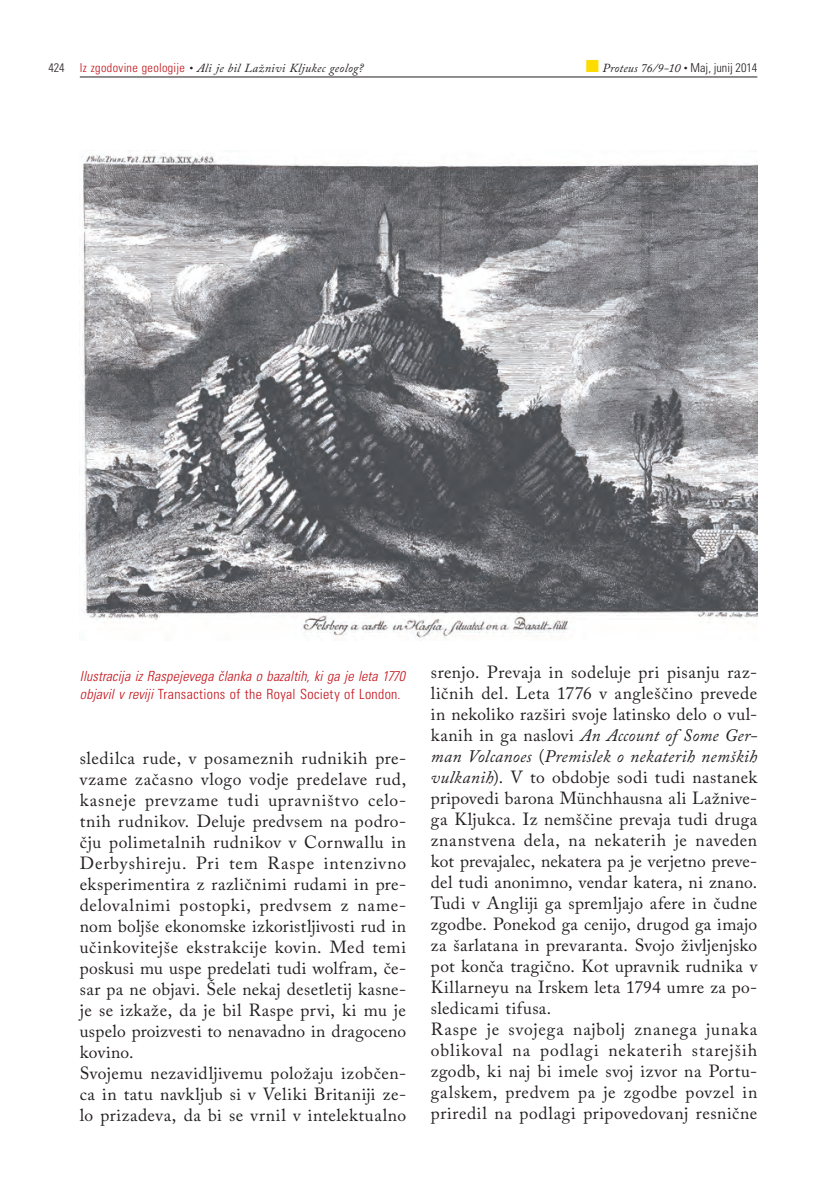
<style>
.page{position:relative;width:833px;height:1193px;background:#fff}
.page>*{position:absolute;margin:0;border:0;box-sizing:border-box;transform-origin:0 0}
.t1{font:17.5px/21px "Adobe Caslon Pro";letter-spacing:.03em;color:#231f20}
.t2{font:italic 300 condensed 14px/17.8px "Univers";letter-spacing:.01em;color:#c2121a}
.t3{font:italic 12.25px "Adobe Caslon Pro";letter-spacing:.02em;color:#231f20}
.s1{font-family:"Univers";font-weight:300;font-style:normal;font-stretch:condensed}
.s2{font-family:"Univers";font-weight:300;font-style:normal;font-stretch:condensed;color:#c2121a}
.s3{color:#ffdc01}
.s4{font-style:normal}
.s5{font-style:italic}
</style>
<div class="page">
<hr style="left:80px;top:77px;width:677px;height:1px;background:#231f20">
<img style="left:82px;top:153px;width:675px;height:485px">
<p class="t3" style="left:48px;top:61px;width:317px"><span class="s1">424</span> <span class="s2">Iz zgodovine geologije</span> • Ali je bil Lažnivi Kljukec geolog?</p>
<p class="t3" style="left:586px;top:61px;width:173px"><span class="s3">■</span> Proteus 76/9-10 • <span class="s1">Maj, junij 2014</span></p>
<p class="t2" style="left:80px;top:667px;width:327px">Ilustracija iz Raspejevega Ëlanka o bazaltih, ki ga je leta 1770 objavil v reviji <span class="s4">Transactions of the Royal Society of London.</span></p>
<p class="t1" style="left:80px;top:747px;width:328px">sledilca rude, v posameznih rudnikih pre&shy;vzame začasno vlogo vodje predelave rud, kasneje prevzame tudi upravništvo celo&shy;tnih rudnikov. Deluje predvsem na podro&shy;čju polimetalnih rudnikov v Cornwallu in Derbyshireju. Pri tem Raspe intenzivno eksperimentira z različnimi rudami in pre&shy;delovalnimi postopki, predvsem z name&shy;nom boljše ekonomske izkoristljivosti rud in učinkovitejše ekstrakcije kovin. Med temi poskusi mu uspe predelati tudi wolfram, če&shy;sar pa ne objavi. Šele nekaj desetletij kasne&shy;je se izkaže, da je bil Raspe prvi, ki mu je uspelo proizvesti to nenavadno in dragoceno kovino.<br>Svojemu nezavidljivemu položaju izobčen&shy;ca in tatu navkljub si v Veliki Britaniji ze&shy;lo prizadeva, da bi se vrnil v intelektualno</p>
<p class="t1" style="left:431px;top:661px;width:328px">srenjo. Prevaja in sodeluje pri pisanju raz&shy;ličnih del. Leta 1776 v angleščino prevede in nekoliko razširi svoje latinsko delo o vul&shy;kanih in ga naslovi <span class="s5">An Account of Some Ger&shy;man Volcanoes</span> (<span class="s5">Premislek o nekaterih nemških vulkanih</span>). V to obdobje sodi tudi nastanek pripovedi barona Münchhausna ali Lažnive&shy;ga Kljukca. Iz nemščine prevaja tudi druga znanstvena dela, na nekaterih je naveden kot prevajalec, nekatera pa je verjetno preve&shy;del tudi anonimno, vendar katera, ni znano.<br>Tudi v Angliji ga spremljajo afere in čudne zgodbe. Ponekod ga cenijo, drugod ga imajo za šarlatana in prevaranta. Svojo življenjsko pot konča tragično. Kot upravnik rudnika v Killarneyu na Irskem leta 1794 umre za po&shy;sledicami tifusa.<br>Raspe je svojega najbolj znanega junaka oblikoval na podlagi nekaterih starejših zgodb, ki naj bi imele svoj izvor na Portu&shy;galskem, predvem pa je zgodbe povzel in priredil na podlagi pripovedovanj resnične</p>
</div>
